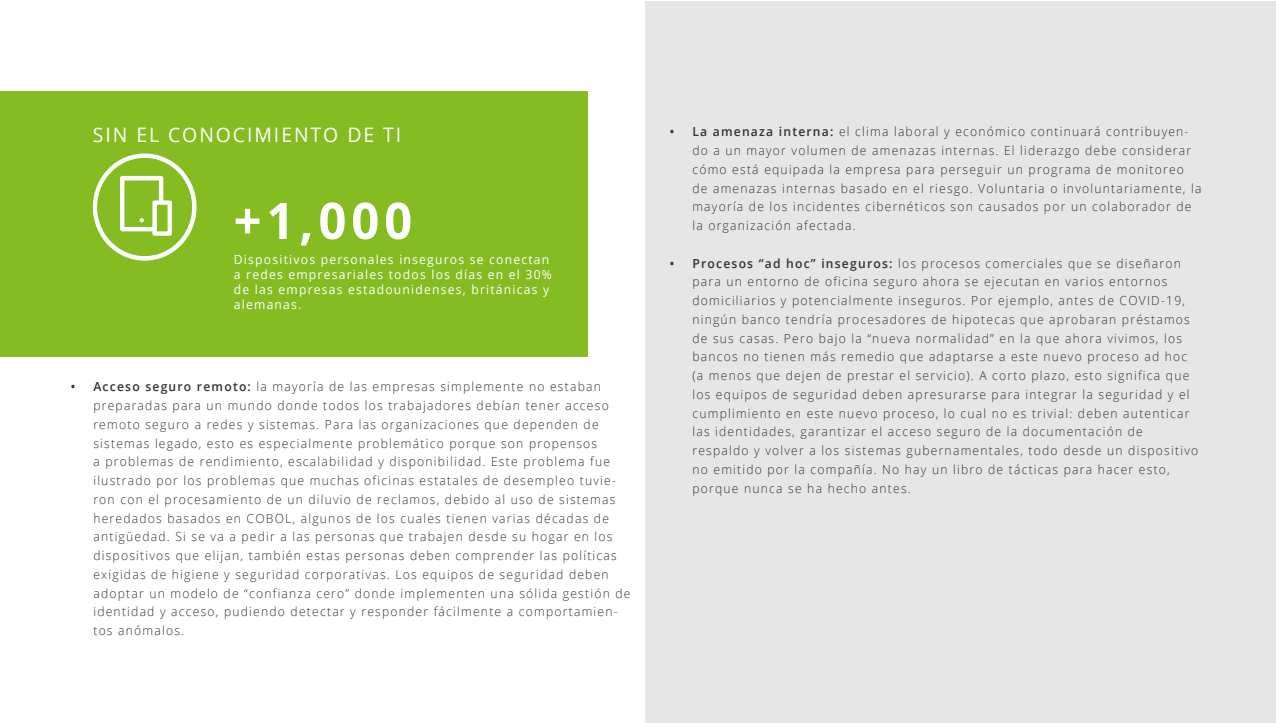
<style>
.page{position:relative;width:1276px;height:723px;background:#fff}
.page>*{position:absolute;margin:0;border:0;box-sizing:border-box;transform-origin:0 0}
.t1{font:20px "Open Sans";letter-spacing:.1em;color:#fff}
.t2{font:300 12.5px/18.8px "Open Sans";letter-spacing:.1em;color:#333}
.t3{font:12.5px/15px "Open Sans";letter-spacing:.1em;color:#fff}
.s1{font-weight:600}
</style>
<div class="page">
<div style="left:645px;top:1px;width:631px;height:722px;background:#e6e6e6"></div>
<div style="left:0;top:91px;width:587px;height:266px;background:#85bc22"></div>
<svg style="left:236px;top:202px;width:174px;height:43px"></svg>
<svg style="left:93px;top:153px;width:103px;height:108px"></svg>
<h1 class="t1" style="left:93px;top:121px;width:310px">SIN EL CONOCIMIENTO DE TI</h1>
<p class="t3" style="left:234px;top:251px;width:319px">Dispositivos personales inseguros se conectan a redes empresariales todos los días en el 30% de las empresas estadounidenses, británicas y alemanas.</p>
<p class="t2" style="left:93px;top:377px;width:538px;text-indent:-22px"><span class="s1">• Acceso seguro remoto:</span> la mayoría de las empresas simplemente no estaban preparadas para un mundo donde todos los trabajadores debían tener acceso remoto seguro a redes y sistemas. Para las organizaciones que dependen de sistemas legado, esto es especialmente problemático porque son propensos<br>a problemas de rendimiento, escalabilidad y disponibilidad. Este problema fue ilustrado por los problemas que muchas oficinas estatales de desempleo tuvie&shy;ron con el procesamiento de un diluvio de reclamos, debido al uso de sistemas heredados basados en COBOL, algunos de los cuales tienen varias décadas de antigüedad. Si se va a pedir a las personas que trabajen desde su hogar en los dispositivos que elijan, también estas personas deben comprender las políticas exigidas de higiene y seguridad corporativas. Los equipos de seguridad deben adoptar un modelo de “confianza cero” donde implementen una sólida gestión de identidad y acceso, pudiendo detectar y responder fácilmente a comportamien&shy;tos anómalos.</p>
<p class="t2" style="left:692px;top:122px;width:510px;text-indent:-22px"><span class="s1">• La amenaza interna:</span> el clima laboral y económico continuará contribuyen&shy;do a un mayor volumen de amenazas internas. El liderazgo debe considerar cómo está equipada la empresa para perseguir un programa de monitoreo de amenazas internas basado en el riesgo. Voluntaria o involuntariamente, la mayoría de los incidentes cibernéticos son causados por un colaborador de la organización afectada.</p>
<p class="t2" style="left:692px;top:253px;width:507px;text-indent:-22px"><span class="s1">• Procesos “ad hoc” inseguros:</span> los procesos comerciales que se diseñaron para un entorno de oficina seguro ahora se ejecutan en varios entornos domiciliarios y potencialmente inseguros. Por ejemplo, antes de COVID-19, ningún banco tendría procesadores de hipotecas que aprobaran préstamos de sus casas. Pero bajo la “nueva normalidad” en la que ahora vivimos, los bancos no tienen más remedio que adaptarse a este nuevo proceso ad hoc (a menos que dejen de prestar el servicio). A corto plazo, esto significa que los equipos de seguridad deben apresurarse para integrar la seguridad y el cumplimiento en este nuevo proceso, lo cual no es trivial: deben autenticar las identidades, garantizar el acceso seguro de la documentación de respaldo y volver a los sistemas gubernamentales, todo desde un dispositivo no emitido por la compañía. No hay un libro de tácticas para hacer esto, porque nunca se ha hecho antes.</p>
</div>
